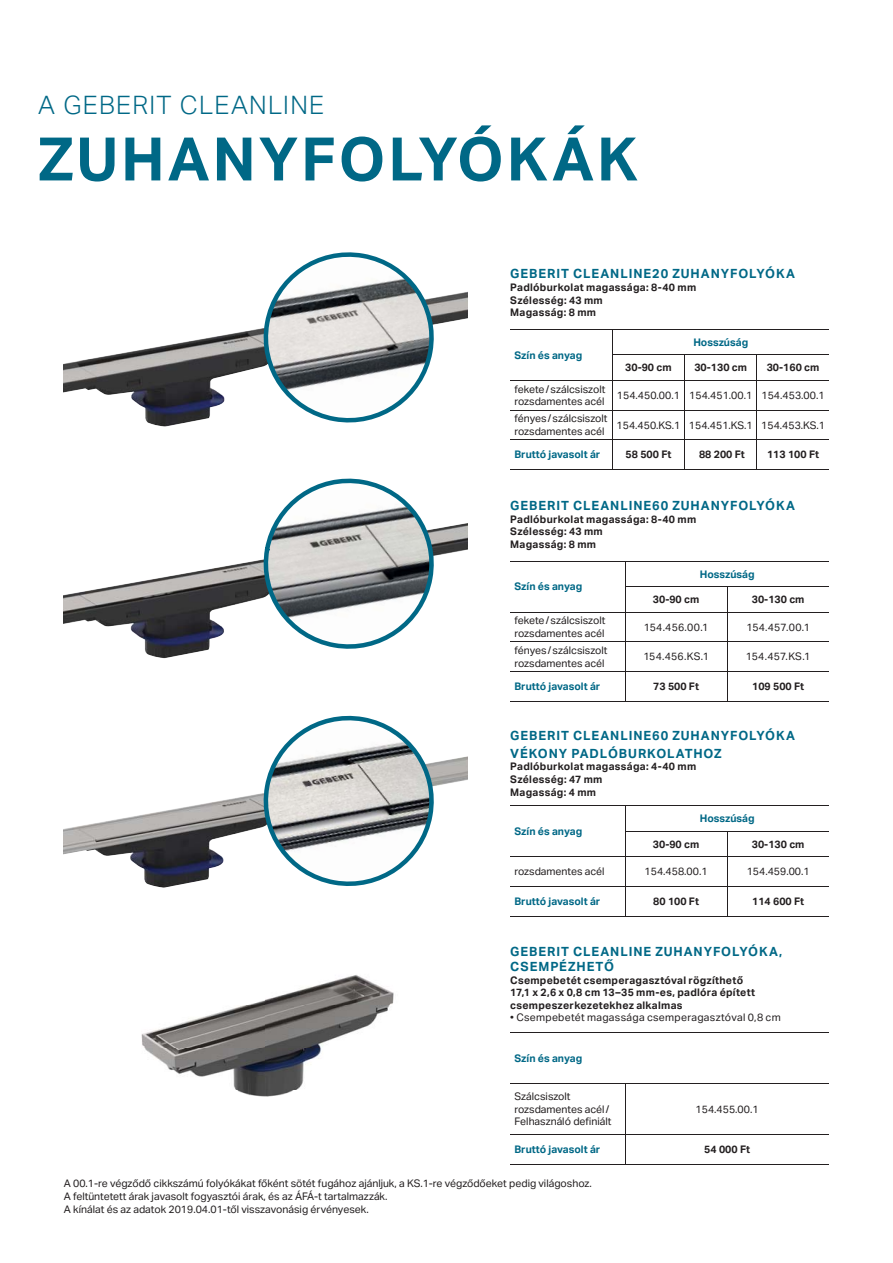
<style>
.page{position:relative;width:893px;height:1263px;background:#fff}
.page>*{position:absolute;margin:0;border:0;box-sizing:border-box;transform-origin:0 0}
.t1{font:700 60px "Aktiv Grotesk Geberit";letter-spacing:.05em;color:#006886}
.t2{font:300 25.5px "Aktiv Grotesk Geberit";letter-spacing:.05em;color:#006886}
.t3{font:700 12.75px/15.3px "Aktiv Grotesk Geberit";letter-spacing:.075em;color:#006886}
.t4{font:10.5px/12.6px "Aktiv Grotesk Geberit";color:#231f20}
.t5{font:700 10.5px/12.6px "Aktiv Grotesk Geberit";letter-spacing:.025em;color:#231f20}
.t6{font:700 10.5px "Aktiv Grotesk Geberit";color:#006886}
.t7{font:10.5px "Aktiv Grotesk Geberit";letter-spacing:.03em;color:#231f20}
</style>
<div class="page">
<img style="left:64px;top:291px;width:404px;height:136px">
<img style="left:141px;top:975px;width:253px;height:122px">
<img style="left:64px;top:523px;width:404px;height:136px">
<img style="left:64px;top:756px;width:404px;height:132px">
<hr style="left:612px;top:330px;width:1px;height:50px;background:#231f20">
<svg style="left:684px;top:355px;width:1px;height:25px"></svg>
<hr style="left:612px;top:380px;width:1px;height:30px;background:#231f20">
<hr style="left:684px;top:380px;width:1px;height:30px;background:#231f20">
<hr style="left:612px;top:410px;width:1px;height:30px;background:#231f20">
<hr style="left:684px;top:410px;width:1px;height:30px;background:#231f20">
<svg style="left:612px;top:441px;width:1px;height:28px"></svg>
<svg style="left:684px;top:441px;width:1px;height:28px"></svg>
<hr style="left:510px;top:380px;width:319px;height:1px;background:#231f20">
<hr style="left:510px;top:410px;width:319px;height:1px;background:#231f20">
<hr style="left:510px;top:440px;width:319px;height:1px;background:#231f20">
<hr style="left:510px;top:469px;width:319px;height:1px;background:#231f20">
<hr style="left:510px;top:329px;width:319px;height:1px;background:#231f20">
<hr style="left:612px;top:354px;width:217px;height:1px;background:#231f20">
<hr style="left:757px;top:380px;width:1px;height:30px;background:#231f20">
<hr style="left:757px;top:410px;width:1px;height:30px;background:#231f20">
<hr style="left:625px;top:1083px;width:1px;height:51px;background:#231f20">
<hr style="left:625px;top:1134px;width:1px;height:30px;background:#231f20">
<hr style="left:510px;top:1083px;width:319px;height:1px;background:#231f20">
<hr style="left:510px;top:1134px;width:319px;height:1px;background:#231f20">
<hr style="left:510px;top:1164px;width:319px;height:1px;background:#231f20">
<hr style="left:510px;top:1032px;width:319px;height:1px;background:#231f20">
<hr style="left:625px;top:561px;width:1px;height:51px;background:#231f20">
<svg style="left:727px;top:587px;width:1px;height:25px"></svg>
<hr style="left:625px;top:612px;width:1px;height:30px;background:#231f20">
<hr style="left:727px;top:612px;width:1px;height:30px;background:#231f20">
<svg style="left:625px;top:643px;width:1px;height:58px"></svg>
<svg style="left:727px;top:643px;width:1px;height:58px"></svg>
<hr style="left:510px;top:612px;width:319px;height:1px;background:#231f20">
<hr style="left:510px;top:642px;width:319px;height:1px;background:#231f20">
<hr style="left:510px;top:671px;width:319px;height:1px;background:#231f20">
<hr style="left:510px;top:701px;width:319px;height:1px;background:#231f20">
<hr style="left:510px;top:561px;width:319px;height:1px;background:#231f20">
<hr style="left:625px;top:586px;width:204px;height:1px;background:#231f20">
<hr style="left:625px;top:806px;width:1px;height:50px;background:#231f20">
<svg style="left:625px;top:857px;width:1px;height:29px"></svg>
<svg style="left:727px;top:832px;width:1px;height:54px"></svg>
<hr style="left:625px;top:886px;width:1px;height:30px;background:#231f20">
<hr style="left:727px;top:886px;width:1px;height:30px;background:#231f20">
<hr style="left:510px;top:856px;width:319px;height:1px;background:#231f20">
<hr style="left:510px;top:886px;width:319px;height:1px;background:#231f20">
<hr style="left:510px;top:916px;width:319px;height:1px;background:#231f20">
<hr style="left:510px;top:805px;width:319px;height:1px;background:#231f20">
<hr style="left:625px;top:831px;width:204px;height:1px;background:#231f20">
<svg style="left:257px;top:252px;width:184px;height:175px"></svg>
<svg style="left:257px;top:478px;width:184px;height:178px"></svg>
<svg style="left:257px;top:715px;width:184px;height:173px"></svg>
<h2 class="t2" style="left:38px;top:91px;width:287px">A GEBERIT CLEANLINE</h2>
<h1 class="t1" style="left:38px;top:126px;width:601px">ZUHANYFOLYÓKÁK</h1>
<p class="t3" style="left:510px;top:266px;width:286px">GEBERIT CLEANLINE20 ZUHANYFOLYÓKA</p>
<p class="t5" style="left:510px;top:281px;width:187px">Padlóburkolat magassága: 8-40 mm<br>Szélesség: 43 mm<br>Magasság: 8 mm</p>
<p class="t6" style="left:514px;top:349px;width:69px">Szín és anyag</p>
<p class="t6" style="left:693px;top:336px;width:56px">Hosszúság</p>
<p class="t5" style="left:625px;top:361px;width:48px">30-90 cm</p>
<p class="t5" style="left:694px;top:361px;width:54px">30-130 cm</p>
<p class="t5" style="left:767px;top:361px;width:54px">30-160 cm</p>
<p class="t4" style="left:514px;top:383px;width:92px">fekete / szálcsiszolt rozsdamentes acél</p>
<p class="t4" style="left:617px;top:389px;width:209px">154.450.00.1 154.451.00.1 154.453.00.1</p>
<p class="t4" style="left:514px;top:412px;width:94px">fényes / szálcsiszolt rozsdamentes acél</p>
<p class="t4" style="left:617px;top:419px;width:210px">154.450.KS.1 154.451.KS.1 154.453.KS.1</p>
<p class="t6" style="left:514px;top:449px;width:87px">Bruttó javasolt ár</p>
<p class="t5" style="left:626px;top:449px;width:47px">58 500 Ft</p>
<p class="t5" style="left:699px;top:449px;width:47px">88 200 Ft</p>
<p class="t5" style="left:767px;top:449px;width:53px">113 100 Ft</p>
<p class="t3" style="left:510px;top:498px;width:286px">GEBERIT CLEANLINE60 ZUHANYFOLYÓKA</p>
<p class="t5" style="left:510px;top:513px;width:187px">Padlóburkolat magassága: 8-40 mm<br>Szélesség: 43 mm<br>Magasság: 8 mm</p>
<p class="t6" style="left:514px;top:581px;width:69px">Szín és anyag</p>
<p class="t6" style="left:700px;top:568px;width:56px">Hosszúság</p>
<p class="t5" style="left:653px;top:593px;width:48px">30-90 cm</p>
<p class="t5" style="left:752px;top:593px;width:54px">30-130 cm</p>
<p class="t4" style="left:514px;top:614px;width:92px">fekete / szálcsiszolt rozsdamentes acél</p>
<p class="t4" style="left:644px;top:621px;width:66px">154.456.00.1</p>
<p class="t4" style="left:746px;top:621px;width:65px">154.457.00.1</p>
<p class="t4" style="left:514px;top:644px;width:94px">fényes / szálcsiszolt rozsdamentes acél</p>
<p class="t4" style="left:643px;top:650px;width:67px">154.456.KS.1</p>
<p class="t4" style="left:746px;top:650px;width:66px">154.457.KS.1</p>
<p class="t6" style="left:514px;top:681px;width:87px">Bruttó javasolt ár</p>
<p class="t5" style="left:653px;top:680px;width:47px">73 500 Ft</p>
<p class="t5" style="left:752px;top:680px;width:53px">109 500 Ft</p>
<p class="t3" style="left:510px;top:726px;width:286px;line-height:18px">GEBERIT CLEANLINE60 ZUHANYFOLYÓKA<br>VÉKONY PADLÓBURKOLATHOZ</p>
<p class="t5" style="left:510px;top:760px;width:187px">Padlóburkolat magassága: 4-40 mm<br>Szélesség: 47 mm<br>Magasság: 4 mm</p>
<p class="t6" style="left:514px;top:825px;width:69px">Szín és anyag</p>
<p class="t6" style="left:700px;top:812px;width:56px">Hosszúság</p>
<p class="t5" style="left:653px;top:838px;width:48px">30-90 cm</p>
<p class="t5" style="left:752px;top:838px;width:54px">30-130 cm</p>
<p class="t4" style="left:514px;top:865px;width:92px">rozsdamentes acél</p>
<p class="t4" style="left:645px;top:865px;width:64px">154.458.00.1</p>
<p class="t4" style="left:747px;top:865px;width:64px">154.459.00.1</p>
<p class="t6" style="left:514px;top:895px;width:87px">Bruttó javasolt ár</p>
<p class="t5" style="left:653px;top:895px;width:47px">80 100 Ft</p>
<p class="t5" style="left:752px;top:895px;width:53px">114 600 Ft</p>
<p class="t3" style="left:510px;top:944px;width:274px">GEBERIT CLEANLINE ZUHANYFOLYÓKA,<br>CSEMPÉZHETŐ</p>
<p class="t5" style="left:510px;top:974px;width:246px">Csempebetét csemperagasztóval rögzíthető<br>17,1 x 2,6 x 0,8 cm 13–35 mm-es, padlóra épített csempeszerkezetekhez alkalmas</p>
<p class="t7" style="left:510px;top:1012px;width:272px">• Csempebetét magassága csemperagasztóval 0,8 cm</p>
<p class="t6" style="left:514px;top:1052px;width:69px">Szín és anyag</p>
<p class="t4" style="left:514px;top:1090px;width:98px">Szálcsiszolt rozsdamentes acél /<br>Felhasználó definiált</p>
<p class="t4" style="left:696px;top:1103px;width:64px">154.455.00.1</p>
<p class="t6" style="left:514px;top:1143px;width:87px">Bruttó javasolt ár</p>
<p class="t5" style="left:704px;top:1143px;width:47px">54 000 Ft</p>
<p class="t4" style="left:64px;top:1177px;width:530px">A 00.1-re végződő cikkszámú folyókákat főként sötét fugához ajánljuk, a KS.1-re végződőeket pedig világoshoz.<br>A feltüntetett árak javasolt fogyasztói árak, és az ÁFÁ-t tartalmazzák.<br>A kínálat és az adatok 2019.04.01-től visszavonásig érvényesek.</p>
</div>
